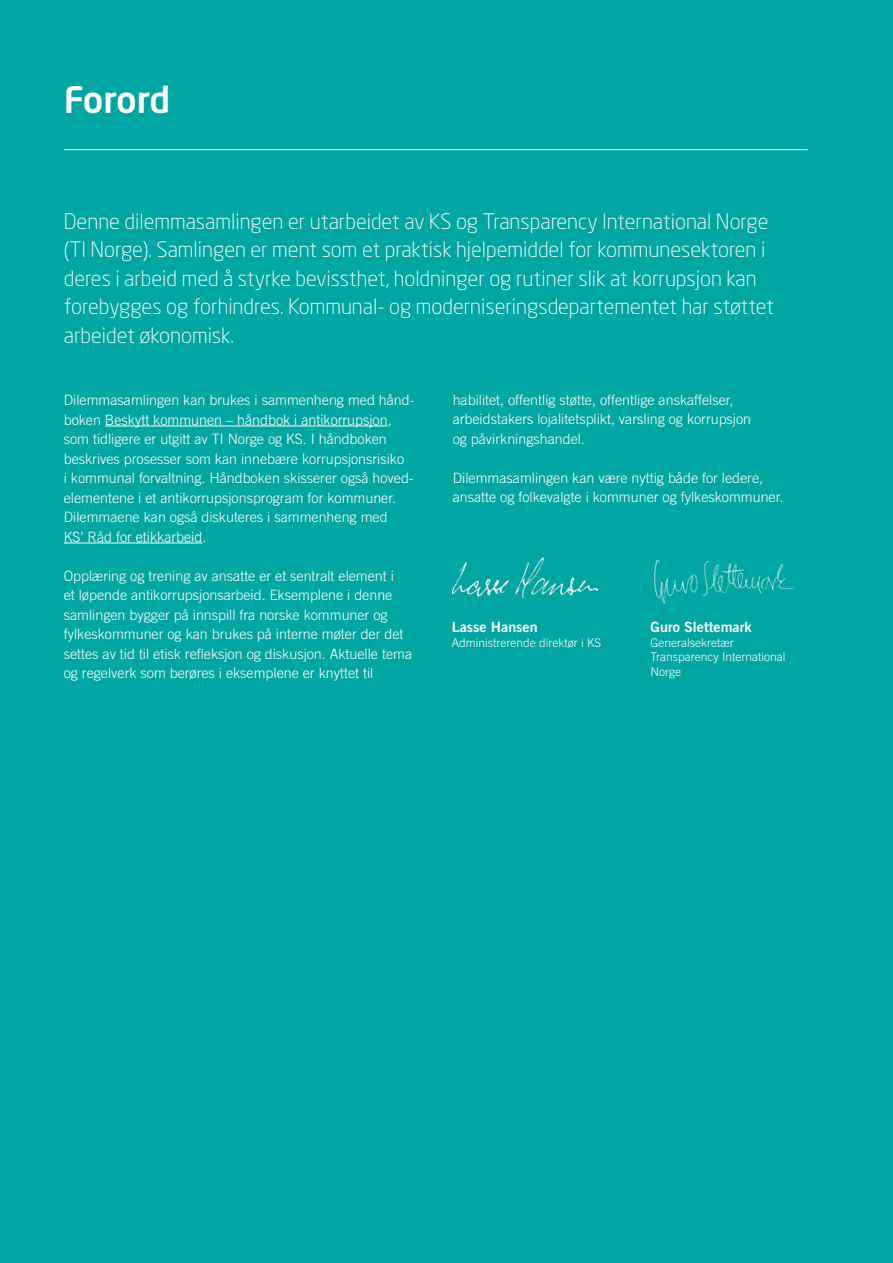
<style>
.page{position:relative;width:893px;height:1263px;background:#00a6a2}
.page>*{position:absolute;margin:0;border:0;box-sizing:border-box;transform-origin:0 0}
.t1{font:500 36px "Neo Sans Std";letter-spacing:-.02em;color:#fff}
.t2{font:300 21px/28.5px "Neo Sans Std";color:#fff}
.t3{font:300 14.25px/19.5px "Trade Gothic LT";color:#fff}
.t4{font:14.25px "Trade Gothic LT Bold Two";color:#fff}
.t5{font:300 12px/14.4px "Trade Gothic LT";color:#fff}
</style>
<div class="page">
<hr style="left:64px;top:149px;width:744px;height:1px;background:#fff">
<hr style="left:105px;top:426px;width:283px;height:1px;background:#fff">
<hr style="left:64px;top:543px;width:138px;height:1px;background:#fff">
<img style="left:453px;top:557px;width:144px;height:41px">
<img style="left:653px;top:559px;width:142px;height:45px">
<h1 class="t1" style="left:64px;top:77px;width:108px">Forord</h1>
<p class="t2" style="left:64px;top:207px;width:712px">Denne dilemmasamlingen er utarbeidet av KS og Transparency International Norge (TI Norge). Samlingen er ment som et praktisk hjelpemiddel for kommunesektoren i deres i arbeid med å styrke bevissthet, holdninger og rutiner slik at korrupsjon kan forebygges og forhindres. Kommunal- og moderniseringsdepartementet har støttet arbeidet økonomisk.</p>
<p class="t3" style="left:64px;top:390px;width:352px">Dilemmasamlingen kan brukes i sammenheng med hånd&shy;boken Beskytt kommunen – håndbok i antikorrupsjon, som tidligere er utgitt av TI Norge og KS. I håndboken beskrives prosesser som kan innebære korrupsjonsrisiko<br>i kommunal forvaltning. Håndboken skisserer også hoved&shy;elementene i et antikorrupsjonsprogram for kommuner.<br>Dilemmaene kan også diskuteres i sammenheng med<br>KS’ Råd for etikkarbeid.</p>
<p class="t3" style="left:64px;top:565px;width:350px">Opplæring og trening av ansatte er et sentralt element i<br>et løpende antikorrupsjonsarbeid. Eksemplene i denne samlingen bygger på innspill fra norske kommuner og fylkeskommuner og kan brukes på interne møter der det settes av tid til etisk refleksjon og diskusjon. Aktuelle tema og regelverk som berøres i eksemplene er knyttet til</p>
<p class="t3" style="left:453px;top:390px;width:300px">habilitet, offentlig støtte, offentlige anskaffelser, arbeidstakers lojalitetsplikt, varsling og korrupsjon og påvirkningshandel.</p>
<p class="t3" style="left:453px;top:468px;width:332px">Dilemmasamlingen kan være nyttig både for ledere, ansatte og folkevalgte i kommuner og fylkeskommuner.</p>
<p class="t4" style="left:452px;top:618px;width:87px">Lasse Hansen</p>
<p class="t5" style="left:452px;top:635px;width:151px">Administrerende direktør i KS</p>
<p class="t4" style="left:651px;top:618px;width:102px">Guro Slettemark</p>
<p class="t5" style="left:651px;top:635px;width:136px">Generalsekretær<br>Transparency International<br>Norge</p>
</div>
